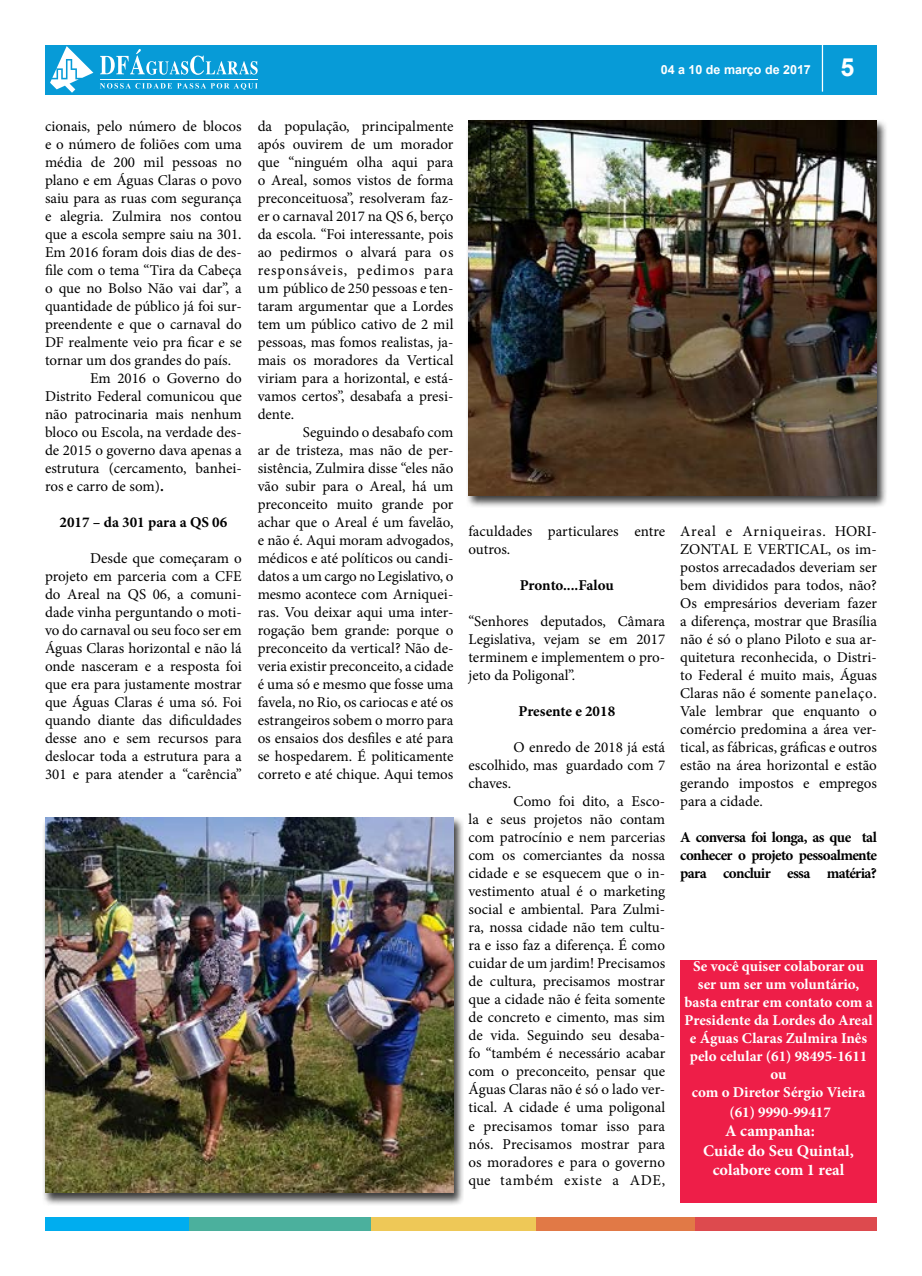
<style>
.page{position:relative;width:922px;height:1276px;background:#fff}
.page>*{position:absolute;margin:0;border:0;box-sizing:border-box;transform-origin:0 0}
.t1{font:700 16.25px "Minion Pro";color:#fff}
.t2{font:15px/18px "Minion Pro";color:#000;text-align:justify}
.t3{font:700 15px/18px "Minion Pro";color:#fff;text-align:center}
.t4{font:700 15px/18px "Minion Pro";letter-spacing:-.03em;color:#000;text-align:justify}
.t5{font:700 15px "Minion Pro";color:#000}
.t6{font:700 15px "Minion Pro";letter-spacing:-.01em;color:#000}
.t7{font:700 12.5px "Arial";color:#fff}
.s1{font-size:25px}
.s2{font-weight:700}
</style>
<div class="page">
<div style="left:45px;top:45px;width:831px;height:50px;background:#079bd7"></div>
<svg style="left:50px;top:46px;width:43px;height:47px"></svg>
<svg style="left:100px;top:49px;width:157px;height:26px"></svg>
<svg style="left:100px;top:83px;width:157px;height:7px"></svg>
<hr style="left:100px;top:79px;width:157px;height:1px;background:#fff">
<div style="left:45px;top:1217px;width:181px;height:14px;background:#00adef"></div>
<div style="left:370px;top:1217px;width:182px;height:14px;background:#eec857"></div>
<div style="left:189px;top:1217px;width:181px;height:14px;background:#4bb09d"></div>
<div style="left:536px;top:1217px;width:182px;height:14px;background:#e17946"></div>
<div style="left:695px;top:1217px;width:181px;height:14px;background:#dd4a4e"></div>
<hr style="left:821px;top:45px;width:1px;height:47px;background:#fff">
<div style="left:42px;top:817px;width:422px;height:388px;background:#000;opacity:.75"></div>
<img style="left:45px;top:817px;width:408px;height:375px">
<div style="left:466px;top:119px;width:421px;height:389px;background:#000;opacity:.75"></div>
<img style="left:468px;top:120px;width:408px;height:375px">
<div style="left:680px;top:960px;width:196px;height:242px;background:#ee1e48"></div>
<p class="t7" style="left:660px;top:61px;width:195px">04 a 10 de março de 2017 <span class="s1">5</span></p>
<p class="t2" style="left:45px;top:117px;width:198px">cionais, pelo número de blocos</p>
<p class="t2" style="left:45px;top:135px;width:198px">e o número de foliões com uma</p>
<p class="t2" style="left:45px;top:153px;width:198px">média de 200 mil pessoas no</p>
<p class="t2" style="left:45px;top:171px;width:198px">plano e em Águas Claras o povo</p>
<p class="t2" style="left:45px;top:189px;width:198px">saiu para as ruas com segurança</p>
<p class="t2" style="left:45px;top:207px;width:198px">e alegria. Zulmira nos contou</p>
<p class="t2" style="left:45px;top:225px;width:198px">que a escola sempre saiu na 301.</p>
<p class="t2" style="left:45px;top:243px;width:198px">Em 2016 foram dois dias de des-</p>
<p class="t2" style="left:45px;top:261px;width:198px">file com o tema “Tira da Cabeça</p>
<p class="t2" style="left:45px;top:279px;width:198px">o que no Bolso Não vai dar”, a</p>
<p class="t2" style="left:45px;top:297px;width:198px">quantidade de público já foi sur-</p>
<p class="t2" style="left:45px;top:315px;width:198px">preendente e que o carnaval do</p>
<p class="t2" style="left:45px;top:333px;width:198px">DF realmente veio pra ficar e se</p>
<p class="t2" style="left:45px;top:351px;width:188px">tornar um dos grandes do país.</p>
<p class="t2" style="left:90px;top:369px;width:153px">Em 2016 o Governo do</p>
<p class="t2" style="left:45px;top:387px;width:198px">Distrito Federal comunicou que</p>
<p class="t2" style="left:45px;top:405px;width:198px">não patrocinaria mais nenhum</p>
<p class="t2" style="left:45px;top:423px;width:198px">bloco ou Escola, na verdade des-</p>
<p class="t2" style="left:45px;top:441px;width:198px">de 2015 o governo dava apenas a</p>
<p class="t2" style="left:45px;top:459px;width:198px">estrutura (cercamento, banhei-</p>
<p class="t2" style="left:45px;top:477px;width:120px">ros e carro de som)<span class="s2">.</span></p>
<p class="t5" style="left:60px;top:512px;width:169px">2017 – da 301 para a QS 06</p>
<p class="t2" style="left:45px;top:549px;width:198px;text-indent:45px">Desde que começaram o projeto em parceria com a CFE do Areal na QS 06, a comuni&shy;dade vinha perguntando o moti&shy;vo do carnaval ou seu foco ser em Águas Claras horizontal e não lá onde nasceram e a resposta foi que era para justamente mostrar que Águas Claras é uma só. Foi quando diante das dificuldades desse ano e sem recursos para deslocar toda a estrutura para a 301 e para atender a “carência”</p>
<p class="t2" style="left:257px;top:117px;width:197px">da população, principalmente após ouvirem de um morador que “ninguém olha aqui para o Areal, somos vistos de forma preconceituosa”, resolveram faz&shy;er o carnaval 2017 na QS 6, berço da escola. “Foi interessante, pois ao pedirmos o alvará para os responsáveis, pedimos para um público de 250 pessoas e ten&shy;taram argumentar que a Lordes tem um público cativo de 2 mil pessoas, mas fomos realistas, ja&shy;mais os moradores da Vertical viriam para a horizontal, e está&shy;vamos certos”, desabafa a presi&shy;dente.</p>
<p class="t2" style="left:257px;top:423px;width:197px;text-indent:45px">Seguindo o desabafo com ar de tristeza, mas não de per&shy;sistência, Zulmira disse “eles não vão subir para o Areal, há um preconceito muito grande por achar que o Areal é um favelão, e não é. Aqui moram advogados, médicos e até políticos ou candi&shy;datos a um cargo no Legislativo, o mesmo acontece com Arniquei&shy;ras. Vou deixar aqui uma inter&shy;rogação bem grande: porque o preconceito da vertical? Não de&shy;veria existir preconceito, a cidade é uma só e mesmo que fosse uma favela, no Rio, os cariocas e até os estrangeiros sobem o morro para os ensaios dos desfiles e até para se hospedarem. É politicamente correto e até chique. Aqui temos</p>
<p class="t2" style="left:468px;top:522px;width:198px">faculdades particulares entre outros.</p>
<p class="t6" style="left:519px;top:575px;width:96px">Pronto....Falou</p>
<p class="t2" style="left:468px;top:612px;width:198px">“Senhores deputados, Câmara Legislativa, vejam se em 2017 terminem e implementem o pro&shy;jeto da Poligonal”.</p>
<p class="t5" style="left:518px;top:701px;width:98px">Presente e 2018</p>
<p class="t2" style="left:468px;top:738px;width:198px;text-indent:45px">O enredo de 2018 já está escolhido, mas guardado com 7 chaves.</p>
<p class="t2" style="left:468px;top:792px;width:198px;text-indent:45px">Como foi dito, a Esco&shy;la e seus projetos não contam com patrocínio e nem parcerias com os comerciantes da nossa cidade e se esquecem que o in&shy;vestimento atual é o marketing social e ambiental. Para Zulmi&shy;ra, nossa cidade não tem cultu&shy;ra e isso faz a diferença. É como cuidar de um jardim! Precisamos de cultura, precisamos mostrar que a cidade não é feita somente de concreto e cimento, mas sim de vida. Seguindo seu desaba&shy;fo “também é necessário acabar com o preconceito, pensar que Águas Claras não é só o lado ver&shy;tical. A cidade é uma poligonal e precisamos tomar isso para nós. Precisamos mostrar para os moradores e para o governo que também existe a ADE,</p>
<p class="t2" style="left:680px;top:522px;width:198px">Areal e Arniqueiras. HORI-ZONTAL E VERTICAL, os im&shy;postos arrecadados deveriam ser bem divididos para todos, não?<br>Os empresários deveriam fazer a diferença, mostrar que Brasília não é só o plano Piloto e sua ar&shy;quitetura reconhecida, o Distri&shy;to Federal é muito mais, Águas Claras não é somente panelaço.<br>Vale lembrar que enquanto o comércio predomina a área ver&shy;tical, as fábricas, gráficas e outros estão na área horizontal e estão gerando impostos e empregos para a cidade.</p>
<p class="t4" style="left:680px;top:828px;width:198px">A conversa foi longa, as que tal conhecer o projeto pessoalmente para concluir essa matéria?</p>
<p class="t3" style="left:684px;top:957px;width:190px">Se você quiser colaborar ou ser um ser um voluntário, basta entrar em contato com a<br>Presidente da Lordes do Areal e Águas Claras Zulmira Inês pelo celular (61) 98495-1611 ou<br>com o Diretor Sérgio Vieira</p>
<p class="t3" style="left:729px;top:1102px;width:103px">(61) 9990-99417</p>
<p class="t1" style="left:725px;top:1119px;width:91px">A campanha:</p>
<p class="t1" style="left:703px;top:1139px;width:152px">Cuide do Seu Quintal,</p>
<p class="t1" style="left:712px;top:1158px;width:133px">colabore com 1 real</p>
</div>
